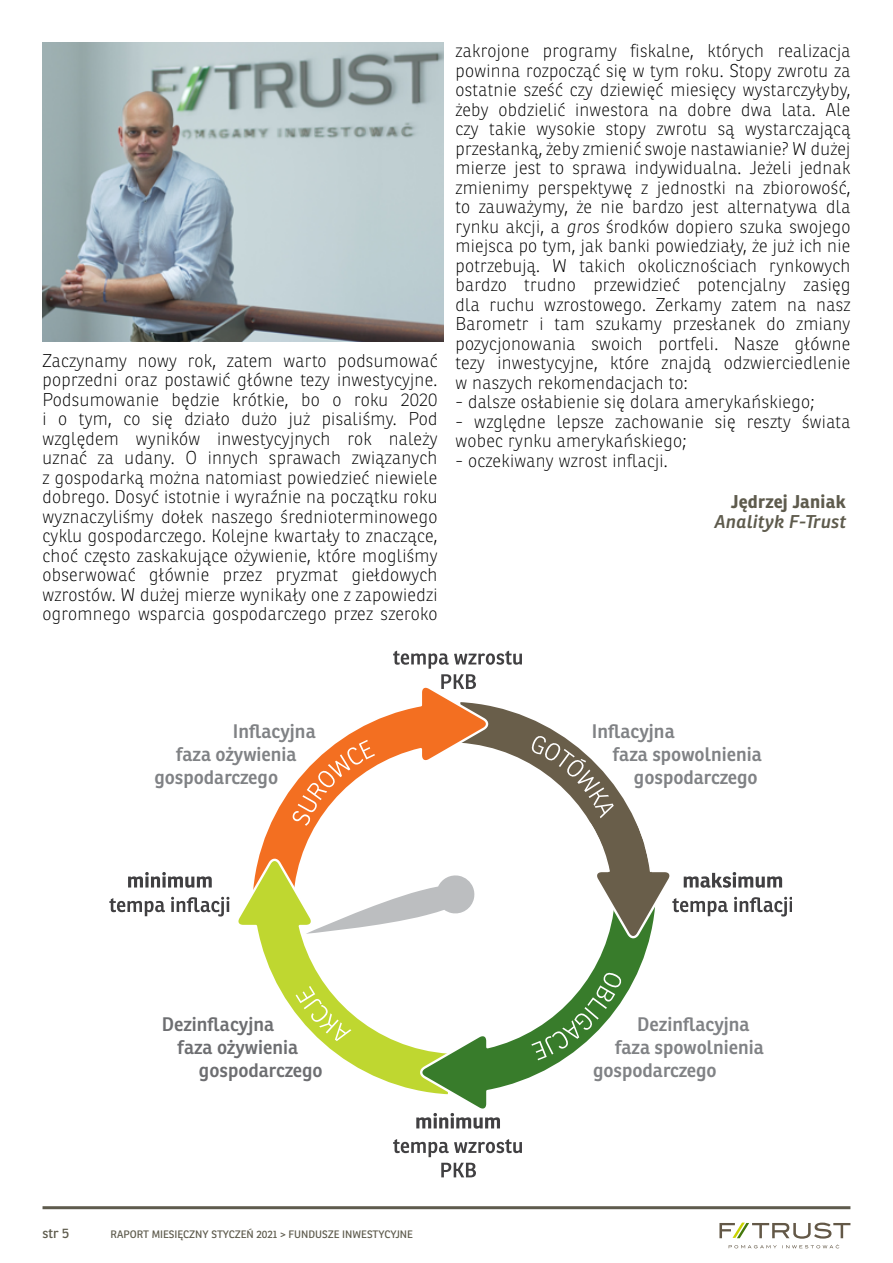
<style>
.page{position:relative;width:893px;height:1263px;background:#fff}
.page>*{position:absolute;margin:0;border:0;box-sizing:border-box;transform-origin:0 0}
.t1{font:600 19.05px "Ronnia";color:#808285}
.t2{font:600 19.05px "Ronnia";color:#6d6e71}
.t3{font:100 18px/19.5px "Ronnia";letter-spacing:.015em;color:#000;text-align:justify}
.t4{font:italic 600 18px "Ronnia";letter-spacing:.015em;color:#5e5b4d}
.t5{font:700 18px "Ronnia";letter-spacing:.015em;color:#5e5b4d}
.t6{font:13.5px "Ronnia";color:#5e5b4d}
.t7{font:10.5px "Ronnia";color:#5e5b4d}
.s1{font-style:italic}
</style>
<div class="page">
<hr style="left:43px;top:1206px;width:807px;height:3px;background:#5e5b4d">
<svg style="left:719px;top:1222px;width:131px;height:26px"></svg>
<img style="left:43px;top:43px;width:401px;height:298px">
<svg style="left:393px;top:650px;width:129px;height:32px"></svg>
<svg style="left:128px;top:872px;width:84px;height:16px"></svg>
<svg style="left:109px;top:898px;width:56px;height:18px"></svg>
<svg style="left:171px;top:897px;width:58px;height:19px"></svg>
<svg style="left:416px;top:1114px;width:84px;height:15px"></svg>
<svg style="left:393px;top:1139px;width:129px;height:18px"></svg>
<svg style="left:441px;top:1163px;width:35px;height:14px"></svg>
<svg style="left:491px;top:706px;width:70px;height:59px"></svg>
<svg style="left:259px;top:682px;width:232px;height:173px"></svg>
<svg style="left:238px;top:855px;width:179px;height:235px"></svg>
<svg style="left:417px;top:941px;width:232px;height:173px"></svg>
<svg style="left:292px;top:740px;width:83px;height:86px"></svg>
<svg style="left:531px;top:735px;width:261px;height:206px"></svg>
<svg style="left:531px;top:971px;width:91px;height:89px"></svg>
<svg style="left:296px;top:986px;width:55px;height:55px"></svg>
<svg style="left:302px;top:871px;width:173px;height:66px"></svg>
<p class="t3" style="left:43px;top:350px;width:396px">Zaczynamy nowy rok, zatem warto podsumować poprzedni oraz postawić główne tezy inwestycyjne.<br>Podsumowanie będzie krótkie, bo o roku 2020 i o tym, co się działo dużo już pisaliśmy. Pod względem wyników inwestycyjnych rok należy uznać za udany. O innych sprawach związanych z gospodarką można natomiast powiedzieć niewiele dobrego. Dosyć istotnie i wyraźnie na początku roku wyznaczyliśmy dołek naszego średnioterminowego cyklu gospodarczego. Kolejne kwartały to znaczące, choć często zaskakujące ożywienie, które mogliśmy obserwować głównie przez pryzmat giełdowych wzrostów. W dużej mierze wynikały one z zapowiedzi ogromnego wsparcia gospodarczego przez szeroko</p>
<p class="t3" style="left:455px;top:41px;width:396px">zakrojone programy fiskalne, których realizacja powinna rozpocząć się w tym roku. Stopy zwrotu za ostatnie sześć czy dziewięć miesięcy wystarczyłyby, żeby obdzielić inwestora na dobre dwa lata. Ale czy takie wysokie stopy zwrotu są wystarczającą przesłanką, żeby zmienić swoje nastawianie? W dużej mierze jest to sprawa indywidualna. Jeżeli jednak zmienimy perspektywę z jednostki na zbiorowość, to zauważymy, że nie bardzo jest alternatywa dla rynku akcji, a <span class="s1">gros</span> środków dopiero szuka swojego miejsca po tym, jak banki powiedziały, że już ich nie potrzebują. W takich okolicznościach rynkowych bardzo trudno przewidzieć potencjalny zasięg dla ruchu wzrostowego. Zerkamy zatem na nasz Barometr i tam szukamy przesłanek do zmiany pozycjonowania swoich portfeli. Nasze główne tezy inwestycyjne, które znajdą odzwierciedlenie w naszych rekomendacjach to:</p>
<p class="t3" style="left:455px;top:392px;width:360px">- dalsze osłabienie się dolara amerykańskiego;</p>
<p class="t3" style="left:455px;top:412px;width:396px">- względne lepsze zachowanie się reszty świata wobec rynku amerykańskiego;</p>
<p class="t3" style="left:455px;top:451px;width:214px">- oczekiwany wzrost inflacji.</p>
<p class="t5" style="left:731px;top:490px;width:117px">Jędrzej Janiak</p>
<p class="t4" style="left:715px;top:510px;width:133px">Analityk F-Trust</p>
<p class="t1" style="left:233px;top:720px;width:84px">Inflacyjna</p>
<p class="t1" style="left:176px;top:742px;width:122px">faza ożywienia</p>
<p class="t1" style="left:154px;top:765px;width:125px">gospodarczego</p>
<p class="t1" style="left:592px;top:720px;width:84px">Inflacyjna</p>
<p class="t1" style="left:613px;top:742px;width:150px">faza spowolnienia</p>
<p class="t1" style="left:634px;top:765px;width:125px">gospodarczego</p>
<p class="t2" style="left:162px;top:1013px;width:114px">Dezinflacyjna</p>
<p class="t2" style="left:178px;top:1035px;width:122px">faza ożywienia</p>
<p class="t2" style="left:199px;top:1058px;width:125px">gospodarczego</p>
<p class="t6" style="left:43px;top:1225px;width:28px">str 5</p>
<p class="t7" style="left:111px;top:1228px;width:304px">RAPORT MIESIĘCZNY STYCZEŃ 2021 &gt; FUNDUSZE INWESTYCYJNE</p>
<p class="t1" style="left:637px;top:1013px;width:114px">Dezinflacyjna</p>
<p class="t1" style="left:615px;top:1035px;width:150px">faza spowolnienia</p>
<p class="t1" style="left:593px;top:1058px;width:125px">gospodarczego</p>
</div>
